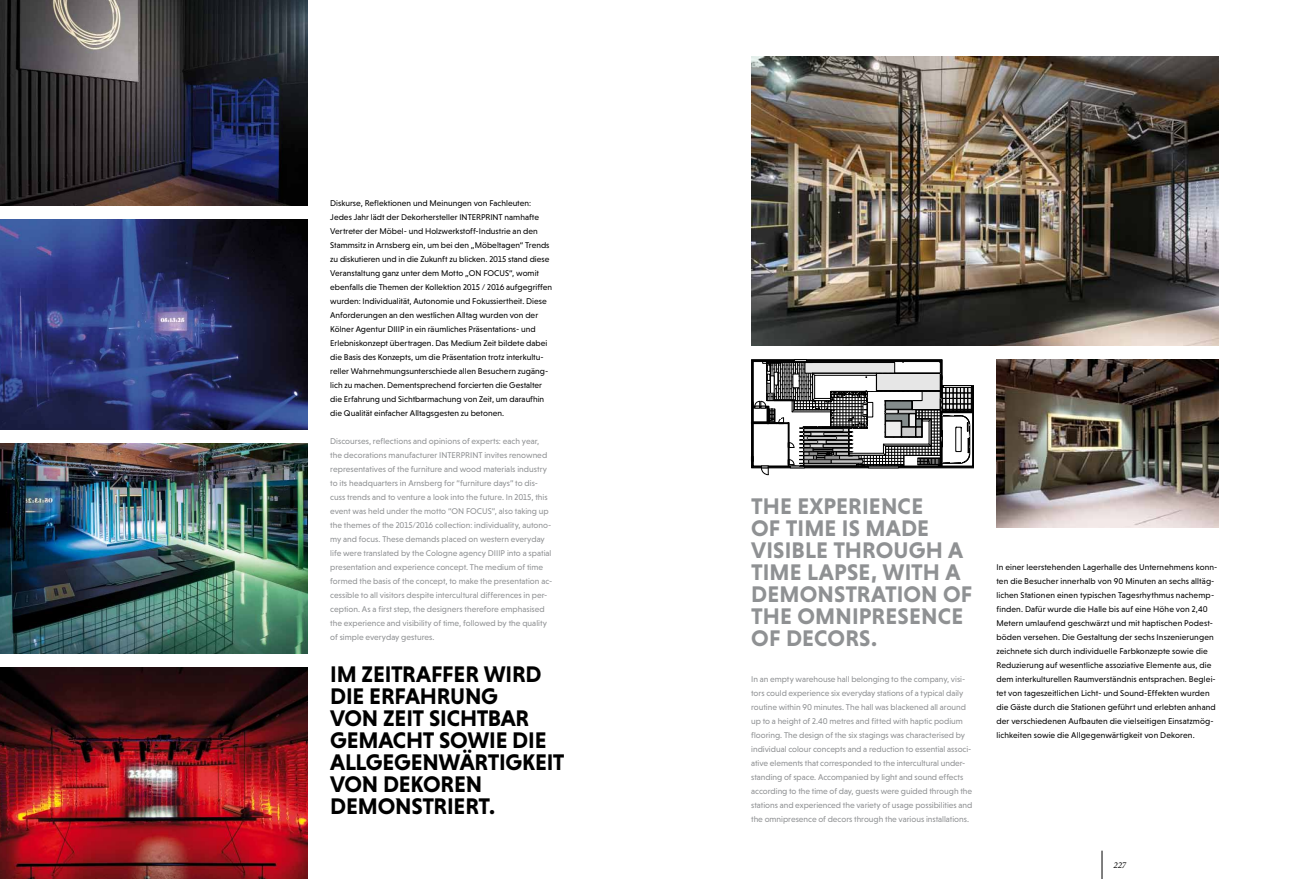
<style>
.page{position:relative;width:1304px;height:879px;background:#fff}
.page>*{position:absolute;margin:0;border:0;box-sizing:border-box;transform-origin:0 0}
.t1{font:700 23px/22px "Niveau Grotesk";letter-spacing:-.01em;color:#000}
.t2{font:700 23px/22px "Niveau Grotesk";letter-spacing:.005em;color:#8f9193}
.t3{font:italic 9px "Minion Pro";color:#000}
.t4{font:8.5px/14px "Niveau Grotesk";letter-spacing:.005em;color:#000}
.t5{font:8.5px/14px "Niveau Grotesk";color:#8f9193}
</style>
<div class="page">
<svg style="left:1102px;top:850px;width:1px;height:29px"></svg>
<svg style="left:751px;top:360px;width:223px;height:115px"></svg>
<img style="left:0;top:220px;width:308px;height:210px">
<img style="left:0;top:444px;width:308px;height:210px">
<img style="left:996px;top:360px;width:223px;height:168px">
<img style="left:0;top:668px;width:308px;height:211px">
<img style="left:751px;top:57px;width:468px;height:289px">
<img style="left:0;top:0;width:308px;height:206px">
<p class="t4" style="left:330px;top:196px;width:224px">Diskurse, Reflektionen und Meinungen von Fachleuten:<br>Jedes Jahr lädt der Dekorhersteller INTERPRINT namhafte Vertreter der Möbel- und Holzwerkstoff-Industrie an den Stammsitz in Arnsberg ein, um bei den „Möbeltagen“ Trends zu diskutieren und in die Zukunft zu blicken. 2015 stand diese Veranstaltung ganz unter dem Motto „ON FOCUS“, womit ebenfalls die Themen der Kollektion 2015 / 2016 aufgegriffen wurden: Individualität, Autonomie und Fokussiertheit. Diese Anforderungen an den westlichen Alltag wurden von der Kölner Agentur DIIIP in ein räumliches Präsentations- und Erlebniskonzept übertragen. Das Medium Zeit bildete dabei die Basis des Konzepts, um die Präsentation trotz interkultu&shy;reller Wahrnehmungsunterschiede allen Besuchern zugäng&shy;lich zu machen. Dementsprechend forcierten die Gestalter die Erfahrung und Sichtbarmachung von Zeit, um daraufhin die Qualität einfacher Alltagsgesten zu betonen.</p>
<p class="t5" style="left:330px;top:434px;width:224px">Discourses, reflections and opinions of experts: each year, the decorations manufacturer INTERPRINT invites renowned representatives of the furniture and wood materials industry to its headquarters in Arnsberg for “furniture days” to dis&shy;cuss trends and to venture a look into the future. In 2015, this event was held under the motto “ON FOCUS”, also taking up the themes of the 2015/2016 collection: individuality, autono&shy;my and focus. These demands placed on western everyday life were translated by the Cologne agency DIIIP into a spatial presentation and experience concept. The medium of time formed the basis of the concept, to make the presentation ac&shy;cessible to all visitors despite intercultural differences in per&shy;ception. As a first step, the designers therefore emphasised the experience and visibility of time, followed by the quality of simple everyday gestures.</p>
<h1 class="t1" style="left:330px;top:663px;width:236px">IM ZEITRAFFER WIRD<br>DIE ERFAHRUNG<br>VON ZEIT SICHTBAR<br>GEMACHT SOWIE DIE<br>ALLGEGENWÄRTIGKEIT<br>VON DEKOREN<br>DEMONSTRIERT.</h1>
<h1 class="t2" style="left:751px;top:495px;width:223px">THE EXPERIENCE<br>OF TIME IS MADE<br>VISIBLE THROUGH A<br>TIME LAPSE, WITH A<br>DEMONSTRATION OF<br>THE OMNIPRESENCE<br>OF DECORS.</h1>
<p class="t5" style="left:751px;top:672px;width:223px">In an empty warehouse hall belonging to the company, visi&shy;tors could experience six everyday stations of a typical daily routine within 90 minutes. The hall was blackened all around up to a height of 2.40 metres and fitted with haptic podium flooring. The design of the six stagings was characterised by individual colour concepts and a reduction to essential associ&shy;ative elements that corresponded to the intercultural under&shy;standing of space. Accompanied by light and sound effects according to the time of day, guests were guided through the stations and experienced the variety of usage possibilities and the omnipresence of decors through the various installations.</p>
<p class="t4" style="left:996px;top:560px;width:223px">In einer leerstehenden Lagerhalle des Unternehmens konn&shy;ten die Besucher innerhalb von 90 Minuten an sechs alltäg&shy;lichen Stationen einen typischen Tagesrhythmus nachemp&shy;finden. Dafür wurde die Halle bis auf eine Höhe von 2,40<br>Metern umlaufend geschwärzt und mit haptischen Podest&shy;böden versehen. Die Gestaltung der sechs Inszenierungen zeichnete sich durch individuelle Farbkonzepte sowie die Reduzierung auf wesentliche assoziative Elemente aus, die dem interkulturellen Raumverständnis entsprachen. Beglei&shy;tet von tageszeitlichen Licht- und Sound-Effekten wurden die Gäste durch die Stationen geführt und erlebten anhand der verschiedenen Aufbauten die vielseitigen Einsatzmög&shy;lichkeiten sowie die Allgegenwärtigkeit von Dekoren.</p>
<p class="t3" style="left:1113px;top:858px;width:14px">227</p>
</div>
